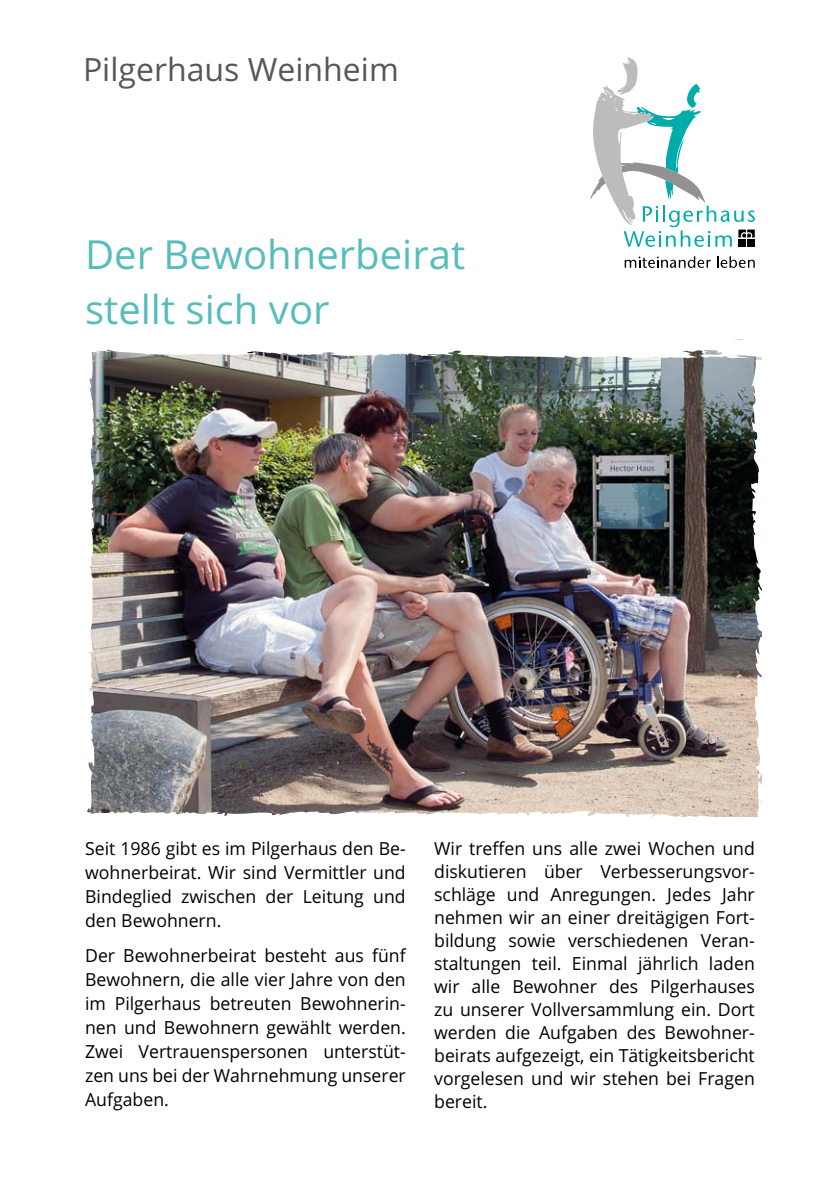
<style>
.page{position:relative;width:840px;height:1191px;background:#fff}
.page>*{position:absolute;margin:0;border:0;box-sizing:border-box;transform-origin:0 0}
.t1{font:40px/55.6px "Open Sans";color:#55bdba}
.t2{font:32px "Open Sans";color:#575756}
.t3{font:18px/23px "Open Sans";color:#000;text-align:justify}
</style>
<div class="page">
<svg style="left:624px;top:256px;width:86px;height:12px"></svg>
<svg style="left:717px;top:256px;width:37px;height:12px"></svg>
<svg style="left:590px;top:57px;width:164px;height:190px"></svg>
<img style="left:87px;top:339px;width:675px;height:478px">
<h1 class="t2" style="left:83px;top:57px;width:317px">Pilgerhaus Weinheim</h1>
<h2 class="t1" style="left:85px;top:230px;width:381px">Der Bewohnerbeirat stellt sich vor</h2>
<p class="t3" style="left:85px;top:838px;width:322px;line-height:24px">Seit 1986 gibt es im Pilgerhaus den Be&shy;wohnerbeirat. Wir sind Vermittler und Bindeglied zwischen der Leitung und den Bewohnern.</p>
<p class="t3" style="left:85px;top:945px;width:322px;line-height:24px">Der Bewohnerbeirat besteht aus fünf Bewohnern, die alle vier Jahre von den im Pilgerhaus betreuten Bewohnerin&shy;nen und Bewohnern gewählt werden.<br>Zwei Vertrauenspersonen unterstüt&shy;zen uns bei der Wahrnehmung unserer Aufgaben.</p>
<p class="t3" style="left:434px;top:838px;width:322px">Wir treffen uns alle zwei Wochen und diskutieren über Verbesserungsvor&shy;schläge und Anregungen. Jedes Jahr nehmen wir an einer dreitägigen Fort&shy;bildung sowie verschiedenen Veran&shy;staltungen teil. Einmal jährlich laden wir alle Bewohner des Pilgerhauses zu unserer Vollversammlung ein. Dort werden die Aufgaben des Bewohner&shy;beirats aufgezeigt, ein Tätigkeitsbericht vorgelesen und wir stehen bei Fragen bereit.</p>
</div>
